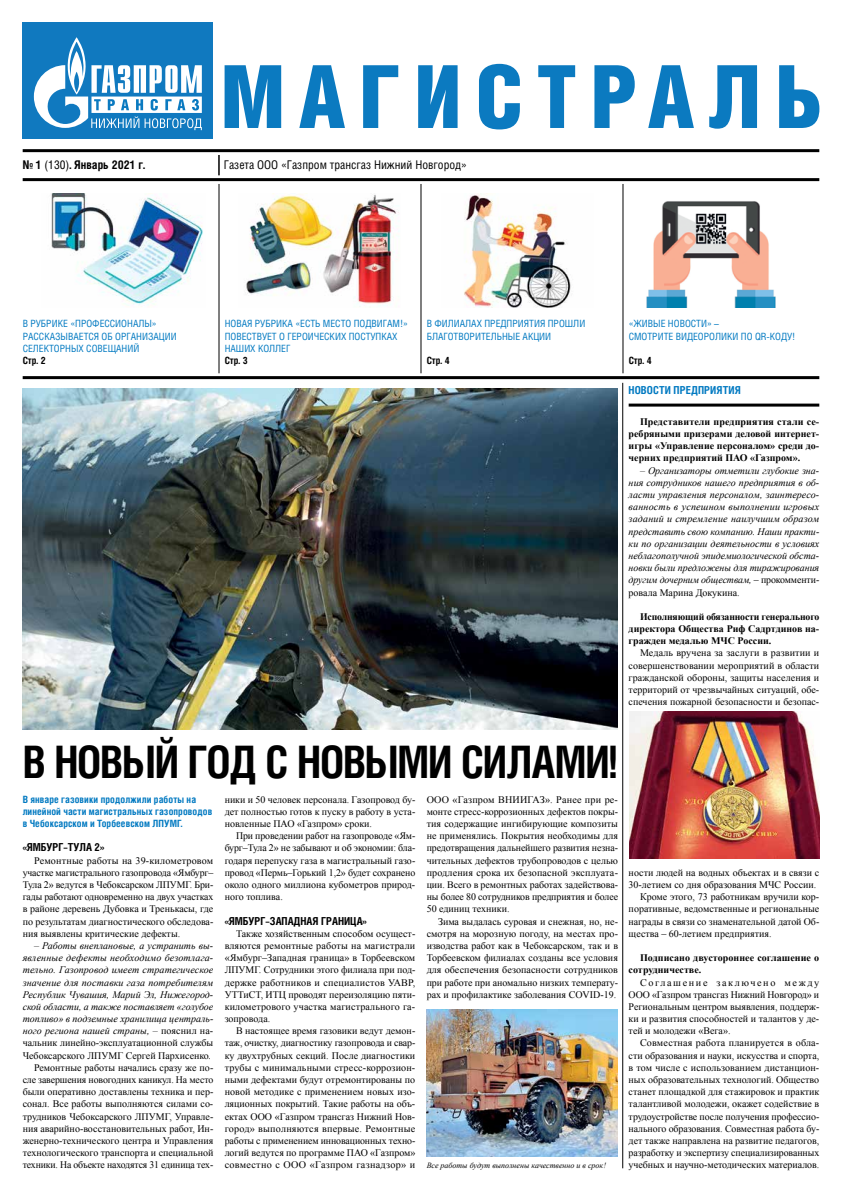
<style>
.page{position:relative;width:842px;height:1191px;background:#fff}
.page>*{position:absolute;margin:0;border:0;box-sizing:border-box;transform-origin:0 0}
.t1{font:700 44.8px "Helios Cond";letter-spacing:-.025em;color:#000}
.t2{font:12px "Helios Cond";color:#000}
.t3{font:700 12px "Helios Cond";color:#000}
.t4{font:700 11px "Helios Cond";color:#000}
.t5{font:700 11px "Helios Cond";letter-spacing:.01em;color:#0079c1}
.t6{font:10px/12.2px "Times New Roman";color:#000;text-align:justify}
.t7{font:italic 10px/12.2px "Times New Roman";letter-spacing:-.01em;color:#000;text-align:justify}
.t8{font:700 10px/12.2px "Times New Roman";color:#000;text-align:justify}
.t9{font:10px/12.2px "Helios Cond";color:#0079c1}
.t10{font:700 10px/12.2px "Helios Cond";letter-spacing:.01em;color:#0079c1}
.t11{font:700 10px "Helios Cond";color:#000}
.t12{font:italic 8px "Times New Roman";color:#000}
.s1{font-weight:400}
.s2{font-style:normal}
.s3{font-style:italic}
</style>
<div class="page">
<hr style="left:23px;top:376px;width:796px;height:3px;background:#000">
<hr style="left:219px;top:184px;width:1px;height:189px;background:#000">
<hr style="left:421px;top:184px;width:1px;height:189px;background:#000">
<hr style="left:623px;top:184px;width:1px;height:189px;background:#000">
<hr style="left:23px;top:149px;width:796px;height:3px;background:#000">
<hr style="left:23px;top:178px;width:796px;height:3px;background:#000">
<svg style="left:219px;top:155px;width:1px;height:20px"></svg>
<div style="left:23px;top:23px;width:190px;height:116px;background:#1079bf"></div>
<svg style="left:225px;top:65px;width:56px;height:63px"></svg>
<svg style="left:299px;top:65px;width:46px;height:63px"></svg>
<svg style="left:363px;top:65px;width:35px;height:63px"></svg>
<svg style="left:418px;top:65px;width:40px;height:63px;background:#328fca"></svg>
<svg style="left:479px;top:64px;width:41px;height:65px"></svg>
<svg style="left:538px;top:65px;width:37px;height:63px"></svg>
<svg style="left:594px;top:65px;width:41px;height:63px"></svg>
<svg style="left:648px;top:65px;width:46px;height:63px"></svg>
<svg style="left:709px;top:65px;width:48px;height:64px"></svg>
<svg style="left:779px;top:65px;width:40px;height:63px"></svg>
<svg style="left:34px;top:37px;width:168px;height:93px"></svg>
<img style="left:646px;top:201px;width:130px;height:106px">
<img style="left:464px;top:193px;width:107px;height:114px">
<img style="left:246px;top:193px;width:153px;height:114px">
<img style="left:51px;top:193px;width:152px;height:112px">
<hr style="left:629px;top:403px;width:190px;height:3px;background:#000">
<hr style="left:622px;top:383px;width:1px;height:785px;background:#000">
<img style="left:23px;top:388px;width:594px;height:341px">
<img style="left:427px;top:1009px;width:190px;height:147px">
<img style="left:629px;top:711px;width:190px;height:147px">
<p class="t3" style="left:23px;top:158px;width:124px">№ 1 <span class="s1">(130)</span>. Январь 2021 г.</p>
<p class="t2" style="left:224px;top:158px;width:245px">Газета ООО «Газпром трансгаз Нижний Новгород»</p>
<p class="t9" style="left:23px;top:317px;width:156px">В РУБРИКЕ «ПРОФЕССИОНАЛЫ»<br>РАССКАЗЫВАЕТСЯ ОБ ОРГАНИЗАЦИИ<br>СЕЛЕКТОРНЫХ СОВЕЩАНИЙ</p>
<p class="t11" style="left:23px;top:354px;width:25px">Cтр. 2</p>
<p class="t9" style="left:225px;top:317px;width:185px">НОВАЯ РУБРИКА «ЕСТЬ МЕСТО ПОДВИГАМ!»<br>ПОВЕСТВУЕТ О ГЕРОИЧЕСКИХ ПОСТУПКАХ<br>НАШИХ КОЛЛЕГ</p>
<p class="t11" style="left:225px;top:354px;width:25px">Cтр. 3</p>
<p class="t9" style="left:427px;top:317px;width:160px">В ФИЛИАЛАХ ПРЕДПРИЯТИЯ ПРОШЛИ<br>БЛАГОТВОРИТЕЛЬНЫЕ АКЦИИ</p>
<p class="t11" style="left:427px;top:354px;width:24px">Cтр. 4</p>
<p class="t9" style="left:629px;top:317px;width:168px">«ЖИВЫЕ НОВОСТИ» –<br>СМОТРИТЕ ВИДЕОРОЛИКИ ПО QR-КОДУ!</p>
<p class="t11" style="left:629px;top:354px;width:24px">Cтр. 4</p>
<p class="t5" style="left:629px;top:384px;width:114px">НОВОСТИ ПРЕДПРИЯТИЯ</p>
<p class="t8" style="left:629px;top:415px;width:192px;text-indent:11px">Представители предприятия стали се&shy;ребряными призерами деловой интернет&shy;игры «Управление персоналом» среди до&shy;черних предприятий ПАО «Газпром».</p>
<p class="t7" style="left:629px;top:464px;width:192px;text-indent:11px">– Организаторы отметили глубокие зна&shy;ния сотрудников нашего предприятия в об&shy;ласти управления персоналом, заинтересо&shy;ванность в успешном выполнении игровых заданий и стремление наилучшим образом представить свою компанию. Наши практи&shy;ки по организации деятельности в условиях неблагополучной эпидемиологической обста&shy;новки были предложены для тиражирования другим дочерним обществам, <span class="s2">– прокомменти&shy;ровала Марина Докукина.</span></p>
<p class="t8" style="left:629px;top:610px;width:192px;text-indent:11px">Исполняющий обязанности генерального директора Общества Риф Садртдинов на&shy;гражден медалью МЧС России.</p>
<p class="t6" style="left:629px;top:647px;width:192px;text-indent:11px">Медаль вручена за заслуги в развитии и совершенствовании мероприятий в области гражданской обороны, защиты населения и территорий от чрезвычайных ситуаций, обе&shy;спечения пожарной безопасности и безопас-</p>
<h1 class="t1" style="left:23px;top:735px;width:596px">В НОВЫЙ ГОД С НОВЫМИ СИЛАМИ!</h1>
<p class="t10" style="left:23px;top:792px;width:191px">В январе газовики продолжили работы на линейной части магистральных газопроводов в Чебоксарском и Торбеевском ЛПУМГ.</p>
<p class="t4" style="left:23px;top:841px;width:83px">«ЯМБУРГ–ТУЛА 2»</p>
<p class="t6" style="left:23px;top:854px;width:192px;text-indent:11px">Ремонтные работы на 39-километровом участке магистрального газопровода «Ямбург– Тула 2» ведутся в Чебоксарском ЛПУМГ. Бри&shy;гады работают одновременно на двух участках в районе деревень Дубовка и Тренькасы, где по результатам диагностического обследова&shy;ния выявлены критические дефекты.</p>
<p class="t6" style="left:23px;top:939px;width:192px;text-align:right"><span class="s3">– Работы внеплановые, а устранить вы&shy;явленные дефекты необходимо безотлага&shy;тельно. Газопровод имеет стратегическое значение для поставки газа потребителям Республик Чувашия, Марий Эл, Нижегород&shy;ской области, а также поставляет «голубое топливо» в подземные хранилища централь&shy;ного региона нашей страны, –</span> пояснил на&shy;чальник линейно-эксплуатационной службы Чебоксарского ЛПУМГ Сергей Пархисенко<span class="s3">.<br></span>Ремонтные работы начались сразу же по&shy;сле завершения новогодних каникул. На место были оперативно доставлены техника и пер&shy;сонал. Все работы выполняются силами со&shy;трудников Чебоксарского ЛПУМГ, Управле&shy;ния аварийно-восстановительных работ, Ин&shy;женерно-технического центра и Управления технологического транспорта и специальной техники. На объекте находятся 31 единица тех-</p>
<p class="t6" style="left:225px;top:793px;width:192px">ники и 50 человек персонала. Газопровод бу&shy;дет полностью готов к пуску в работу в уста&shy;новленные ПАО «Газпром» сроки.</p>
<p class="t6" style="left:225px;top:829px;width:192px;text-indent:11px">При проведении работ на газопроводе «Ям&shy;бург–Тула 2» не забывают и об экономии: бла&shy;годаря перепуску газа в магистральный газо&shy;провод «Пермь–Горький 1,2» будет сохранено около одного миллиона кубометров природ&shy;ного топлива.</p>
<p class="t4" style="left:225px;top:914px;width:144px">«ЯМБУРГ–ЗАПАДНАЯ ГРАНИЦА»</p>
<p class="t6" style="left:225px;top:927px;width:192px;text-indent:11px">Также хозяйственным способом осущест&shy;вляются ремонтные работы на магистрали «Ямбург–Западная граница» в Торбеевском ЛПУМГ. Сотрудники этого филиала при под&shy;держке работников и специалистов УАВР, УТТиСТ, ИТЦ проводят переизоляцию пяти&shy;километрового участка магистрального га&shy;зопровода.</p>
<p class="t6" style="left:225px;top:1024px;width:192px;text-indent:11px">В настоящее время газовики ведут демон&shy;таж, очистку, диагностику газопровода и свар&shy;ку двухтрубных секций. После диагностики трубы с минимальными стресс-коррозион&shy;ными дефектами будут отремонтированы по новой методике с применением новых изо&shy;ляционных покрытий. Такие работы на объ&shy;ектах ООО «Газпром трансгаз Нижний Нов&shy;город» выполняются впервые. Ремонтные работы с применением инновационных техно&shy;логий ведутся по программе ПАО «Газпром» совместно с ООО «Газпром газнадзор» и</p>
<p class="t6" style="left:427px;top:793px;width:193px">ООО «Газпром ВНИИГАЗ». Ранее при ре&shy;монте стресс-коррозионных дефектов покры&shy;тия содержащие ингибирующие композиты не применялись. Покрытия необходимы для предотвращения дальнейшего развития незна&shy;чительных дефектов трубопроводов с целью продления срока их безопасной эксплуата&shy;ции. Всего в ремонтных работах задействова&shy;ны более 80 сотрудников предприятия и более 50 единиц техники.</p>
<p class="t6" style="left:427px;top:915px;width:193px;text-indent:11px">Зима выдалась суровая и снежная, но, не&shy;смотря на морозную погоду, на местах про&shy;изводства работ как в Чебоксарском, так и в Торбеевском филиалах созданы все условия для обеспечения безопасности сотрудников при работе при аномально низких температу&shy;рах и профилактике заболевания COVID-19.</p>
<p class="t6" style="left:629px;top:866px;width:192px">ности людей на водных объектах и в связи с</p>
<p class="t6" style="left:629px;top:878px;width:189px">30-летием со дня образования МЧС России.</p>
<p class="t6" style="left:640px;top:890px;width:181px">Кроме этого, 73 работникам вручили кор-</p>
<p class="t6" style="left:629px;top:902px;width:192px">поративные, ведомственные и региональные</p>
<p class="t6" style="left:629px;top:915px;width:192px">награды в связи со знаменательной датой Об-</p>
<p class="t6" style="left:629px;top:927px;width:144px">щества – 60-летием предприятия.</p>
<p class="t8" style="left:629px;top:951px;width:192px;text-indent:11px">Подписано двустороннее соглашение о сотрудничестве.</p>
<p class="t6" style="left:629px;top:976px;width:192px;text-indent:11px">Соглашение заключено между ООО «Газпром трансгаз Нижний Новгород» и Региональным центром выявления, поддерж&shy;ки и развития способностей и талантов у де&shy;тей и молодежи «Вега».</p>
<p class="t6" style="left:629px;top:1036px;width:192px;text-indent:11px">Совместная работа планируется в обла&shy;сти образования и науки, искусства и спорта, в том числе с использованием дистанцион&shy;ных образовательных технологий. Общество станет площадкой для стажировок и практик талантливой молодежи, окажет содействие в трудоустройстве после получения профессио&shy;нального образования. Совместная работа бу&shy;дет также направлена на развитие педагогов, разработку и экспертизу специализированных</p>
<p class="t12" style="left:427px;top:1160px;width:181px">Все работы будут выполнены качественно и в срок!</p>
<p class="t6" style="left:629px;top:1158px;width:192px">учебных и научно-методических материалов.</p>
</div>
